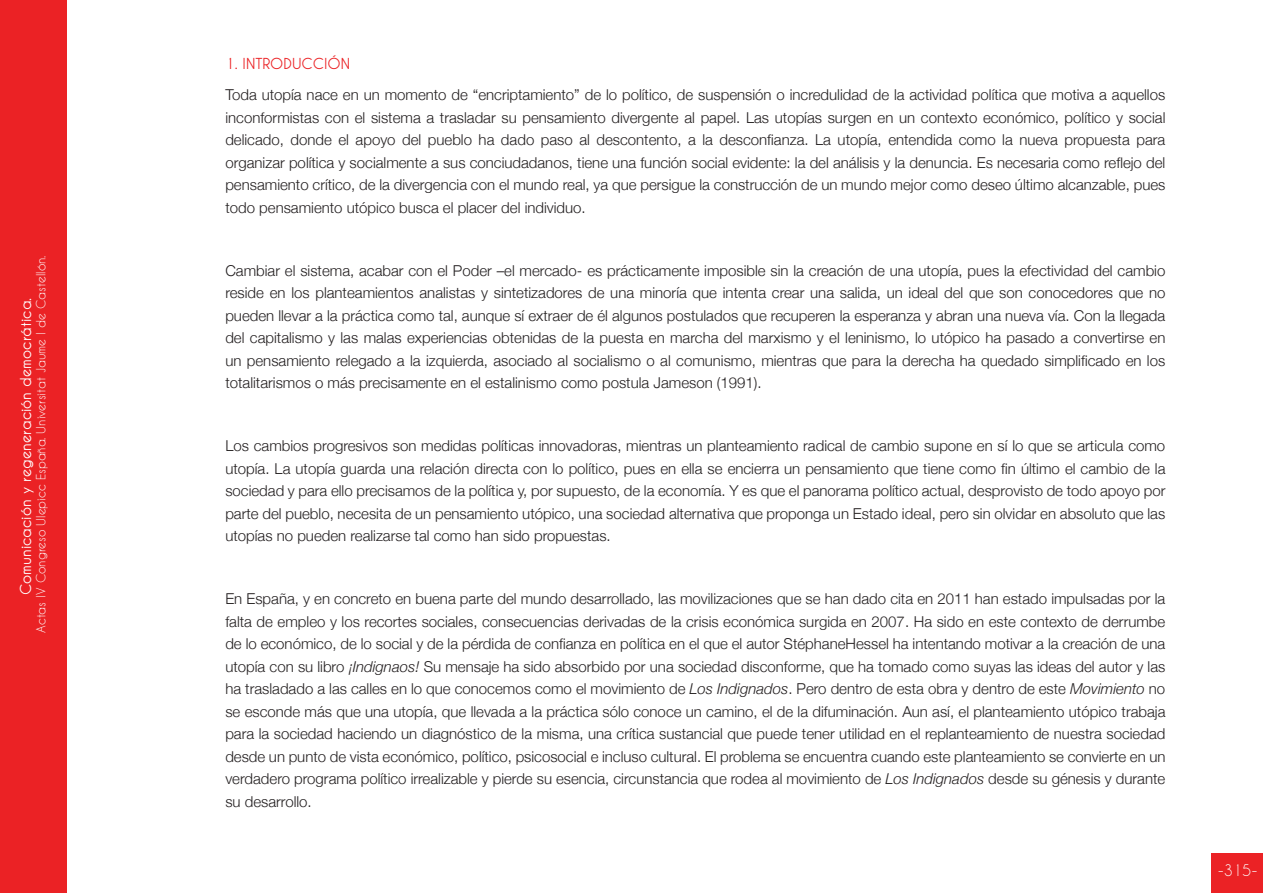
<style>
.page{position:relative;width:1263px;height:893px;background:#fff}
.page>*{position:absolute;margin:0;border:0;box-sizing:border-box;transform-origin:0 0}
.t1{font:300 15px/22.5px "Helvetica Neue";color:#231f20;text-align:justify}
.t2{font:700 15px "Caviar Dreams";color:#fff}
.t3{font:15px "Caviar Dreams";color:#fff}
.t4{font:12px "Caviar Dreams";color:#fff}
.s1{font-family:"Caviar Dreams";font-weight:700;color:#eb2225}
.s2{font-style:italic}
</style>
<div class="page">
<div style="left:0;top:0;width:67px;height:893px;background:#eb2225"></div>
<div style="left:1212px;top:853px;width:51px;height:40px;background:#eb2225"></div>
<p class="t4" style="left:34px;top:633px;width:379px;rotate:-90deg">Actas IV Congreso Ulepicc España. Universitat Jaume I de Castellón.</p>
<p class="t2" style="left:17px;top:595px;width:299px;rotate:-90deg">COMUNICACIÓN Y REGENERACIÓN DEMOCRÁTICA.</p>
<p class="t1" style="left:225px;top:47px;width:941px;line-height:31.5px"><span class="s1">1. INTRODUCCIÓN<br></span>Toda utopía nace en un momento de “encriptamiento” de lo político, de suspensión o incredulidad de la actividad política que motiva a aquellos</p>
<p class="t1" style="left:225px;top:106px;width:941px">inconformistas con el sistema a trasladar su pensamiento divergente al papel. Las utopías surgen en un contexto económico, político y social delicado, donde el apoyo del pueblo ha dado paso al descontento, a la desconfianza. La utopía, entendida como la nueva propuesta para organizar política y socialmente a sus conciudadanos, tiene una función social evidente: la del análisis y la denuncia. Es necesaria como reflejo del pensamiento crítico, de la divergencia con el mundo real, ya que persigue la construcción de un mundo mejor como deseo último alcanzable, pues todo pensamiento utópico busca el placer del individuo.</p>
<p class="t1" style="left:225px;top:259px;width:941px">Cambiar el sistema, acabar con el Poder –el mercado- es prácticamente imposible sin la creación de una utopía, pues la efectividad del cambio reside en los planteamientos analistas y sintetizadores de una minoría que intenta crear una salida, un ideal del que son conocedores que no pueden llevar a la práctica como tal, aunque sí extraer de él algunos postulados que recuperen la esperanza y abran una nueva vía. Con la llegada del capitalismo y las malas experiencias obtenidas de la puesta en marcha del marxismo y el leninismo, lo utópico ha pasado a convertirse en un pensamiento relegado a la izquierda, asociado al socialismo o al comunismo, mientras que para la derecha ha quedado simplificado en los totalitarismos o más precisamente en el estalinismo como postula Jameson (1991).</p>
<p class="t1" style="left:225px;top:434px;width:942px">Los cambios progresivos son medidas políticas innovadoras, mientras un planteamiento radical de cambio supone en sí lo que se articula como utopía. La utopía guarda una relación directa con lo político, pues en ella se encierra un pensamiento que tiene como fin último el cambio de la sociedad y para ello precisamos de la política y, por supuesto, de la economía. Y es que el panorama político actual, desprovisto de todo apoyo por parte del pueblo, necesita de un pensamiento utópico, una sociedad alternativa que proponga un Estado ideal, pero sin olvidar en absoluto que las utopías no pueden realizarse tal como han sido propuestas.</p>
<p class="t1" style="left:225px;top:587px;width:942px">En España, y en concreto en buena parte del mundo desarrollado, las movilizaciones que se han dado cita en 2011 han estado impulsadas por la falta de empleo y los recortes sociales, consecuencias derivadas de la crisis económica surgida en 2007. Ha sido en este contexto de derrumbe de lo económico, de lo social y de la pérdida de confianza en política en el que el autor StéphaneHessel ha intentando motivar a la creación de una utopía con su libro <span class="s2">¡Indignaos!</span> Su mensaje ha sido absorbido por una sociedad disconforme, que ha tomado como suyas las ideas del autor y las ha trasladado a las calles en lo que conocemos como el movimiento de <span class="s2">Los Indignados</span>. Pero dentro de esta obra y dentro de este <span class="s2">Movimiento</span> no se esconde más que una utopía, que llevada a la práctica sólo conoce un camino, el de la difuminación. Aun así, el planteamiento utópico trabaja para la sociedad haciendo un diagnóstico de la misma, una crítica sustancial que puede tener utilidad en el replanteamiento de nuestra sociedad desde un punto de vista económico, político, psicosocial e incluso cultural. El problema se encuentra cuando este planteamiento se convierte en un verdadero programa político irrealizable y pierde su esencia, circunstancia que rodea al movimiento de <span class="s2">Los Indignados</span> desde su génesis y durante su desarrollo.</p>
<p class="t3" style="left:1218px;top:862px;width:41px">-315-</p>
</div>
